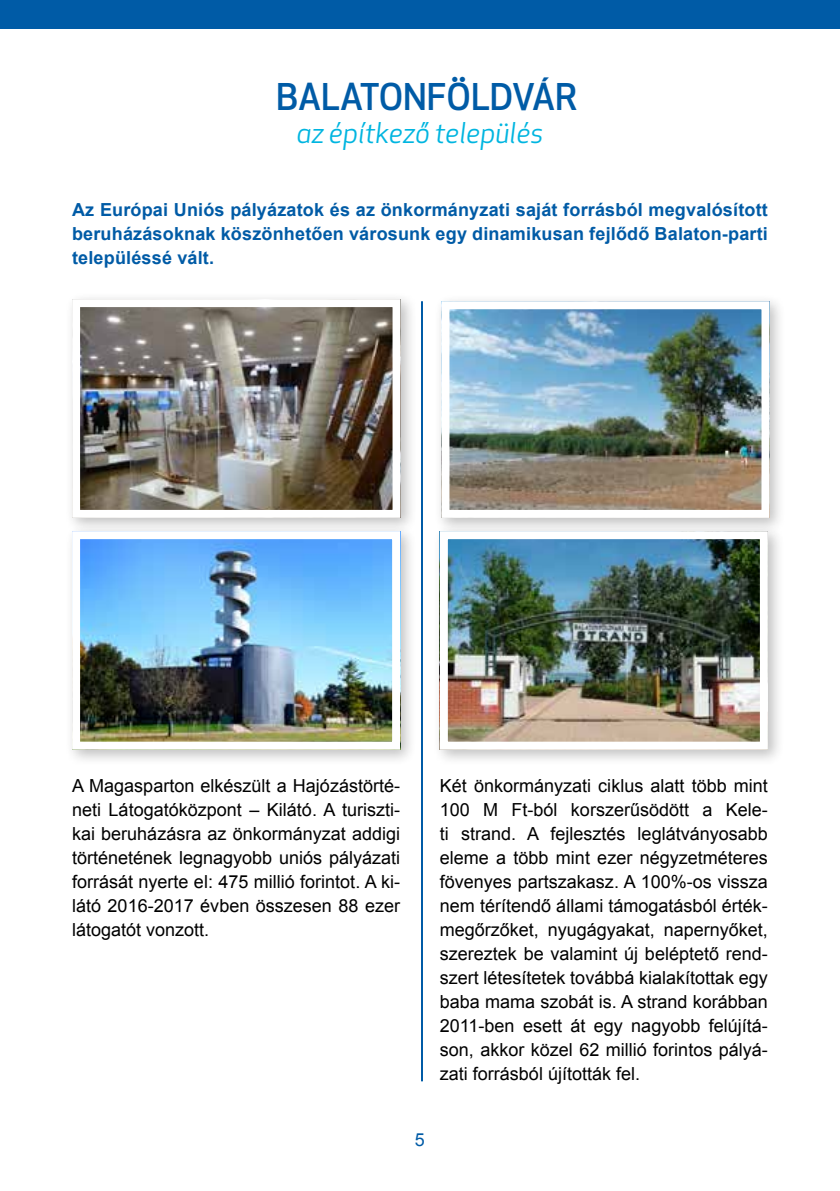
<style>
.page{position:relative;width:840px;height:1191px;background:#fff}
.page>*{position:absolute;margin:0;border:0;box-sizing:border-box;transform-origin:0 0}
.t1{font:500 36px "Apex New";color:#005ba6}
.t2{font:italic 28px "Apex New";color:#00b5e0}
.t3{font:18px/24px "Arial";color:#000;text-align:justify}
.t4{font:700 18px/24px "Arial";letter-spacing:.01em;color:#005ba6;text-align:justify}
.t5{font:18px "Arial";color:#005ba6}
</style>
<div class="page">
<div style="left:0;top:0;width:839px;height:28px;background:#005ba6"></div>
<hr style="left:421px;top:301px;width:2px;height:780px;background:#005ba6">
<div style="left:65px;top:292px;width:352px;height:242px;background:#000;opacity:.25"></div>
<img style="left:81px;top:308px;width:310px;height:201px">
<div style="left:72px;top:299px;width:328px;height:219px;border:8px solid #fff"></div>
<div style="left:65px;top:524px;width:352px;height:242px;background:#000;opacity:.25"></div>
<img style="left:81px;top:540px;width:310px;height:200px">
<div style="left:72px;top:531px;width:328px;height:218px;border:8px solid #fff"></div>
<div style="left:434px;top:294px;width:352px;height:240px;background:#000;opacity:.25"></div>
<img style="left:450px;top:310px;width:310px;height:199px">
<div style="left:441px;top:301px;width:328px;height:217px;border:8px solid #fff"></div>
<div style="left:432px;top:524px;width:352px;height:242px;background:#000;opacity:.25"></div>
<img style="left:448px;top:540px;width:310px;height:200px">
<div style="left:439px;top:531px;width:328px;height:218px;border:8px solid #fff"></div>
<h1 class="t1" style="left:276px;top:72px;width:302px">BALATONFÖLDVÁR</h1>
<h2 class="t2" style="left:296px;top:115px;width:248px">az építkező település</h2>
<p class="t4" style="left:72px;top:198px;width:697px">Az Európai Uniós pályázatok és az önkormányzati saját forrásból megvalósított beruházásoknak köszönhetően városunk egy dinamikusan fejlődő Balaton-parti településsé vált.</p>
<p class="t3" style="left:72px;top:774px;width:329px">A Magasparton elkészült a Hajózástörté&shy;neti Látogatóközpont – Kilátó. A turiszti&shy;kai beruházásra az önkormányzat addigi történetének legnagyobb uniós pályázati forrását nyerte el: 475 millió forintot. A ki&shy;látó 2016-2017 évben összesen 88 ezer látogatót vonzott.</p>
<p class="t3" style="left:439px;top:774px;width:329px">Két önkormányzati ciklus alatt több mint 100 M Ft-ból korszerűsödött a Kele&shy;ti strand. A fejlesztés leglátványosabb eleme a több mint ezer négyzetméteres fövenyes partszakasz. A 100%-os vissza nem térítendő állami támogatásból érték&shy;megőrzőket, nyugágyakat, napernyőket, szereztek be valamint új beléptető rend&shy;szert létesítetek továbbá kialakítottak egy baba mama szobát is. A strand korábban 2011-ben esett át egy nagyobb felújítá&shy;son, akkor közel 62 millió forintos pályá&shy;zati forrásból újították fel.</p>
<p class="t5" style="left:415px;top:1128px;width:12px">5</p>
</div>
